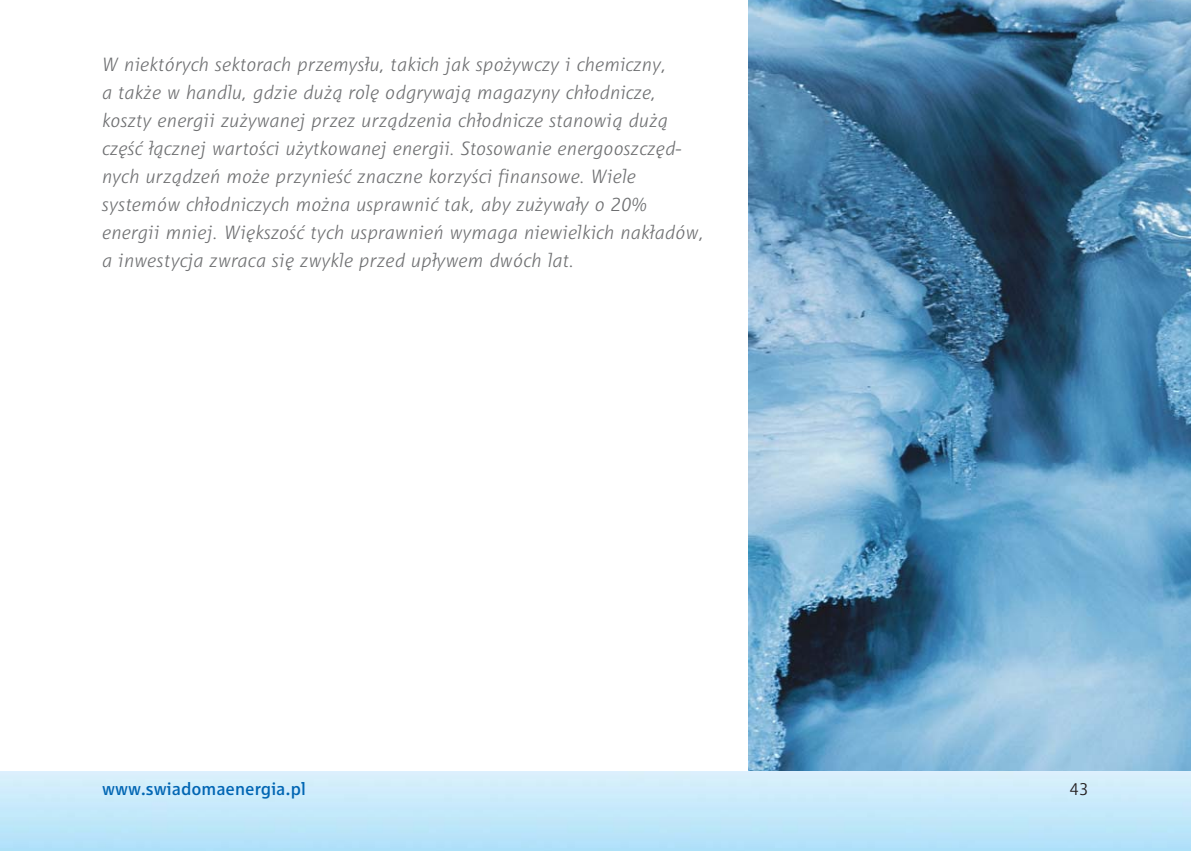
<style>
.page{position:relative;width:1191px;height:851px;background:#fff}
.page>*{position:absolute;margin:0;border:0;box-sizing:border-box;transform-origin:0 0}
.t1{font:italic 300 20px/28px "RWE Corp CEOP";letter-spacing:.005em;color:#6d6e70}
.t2{font:500 18px "RWE Corp CEOP";color:#0066b3}
.t3{font:300 18px "RWE Corp CEOP";color:#231f20}
</style>
<div class="page">
<img style="left:748px;top:0;width:443px;height:771px">
<p class="t1" style="left:102px;top:52px;width:603px">W niektórych sektorach przemysłu, takich jak spożywczy i chemiczny,<br>a także w handlu, gdzie dużą rolę odgrywają magazyny chłodnicze, koszty energii zużywanej przez urządzenia chłodnicze stanowią dużą część łącznej wartości użytkowanej energii. Stosowanie energooszczęd&shy;nych urządzeń może przynieść znaczne korzyści finansowe. Wiele systemów chłodniczych można usprawnić tak, aby zużywały o 20% energii mniej. Większość tych usprawnień wymaga niewielkich nakładów, a inwestycja zwraca się zwykle przed upływem dwóch lat.</p>
<p class="t2" style="left:102px;top:782px;width:205px">www.swiadomaenergia.pl</p>
<p class="t3" style="left:1069px;top:779px;width:21px">43</p>
</div>
